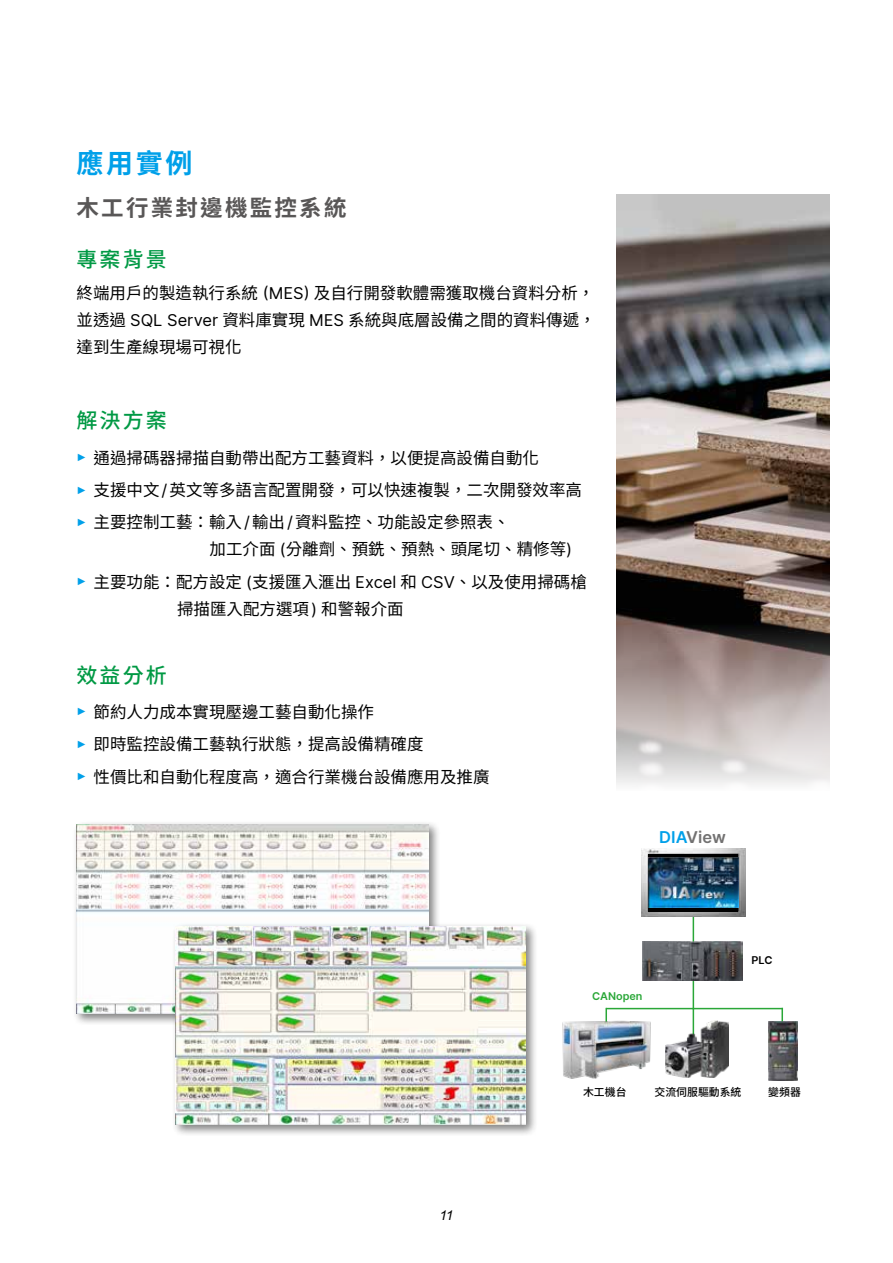
<style>
.page{position:relative;width:893px;height:1263px;background:#fff}
.page>*{position:absolute;margin:0;border:0;box-sizing:border-box;transform-origin:0 0}
.t1{font:700 27px "Noto Sans TC";color:#00a0e9}
.t2{font:700 22.5px "Noto Sans TC";letter-spacing:.1em;color:#595757}
.t3{font:500 21px "Noto Sans TC";letter-spacing:.1em;color:#094}
.t4{font:16.5px/32.2px "Noto Sans TC";color:#000}
.t5{font:600 16.5px "Delta Sans";color:#727171}
.t6{font:italic 13.5px "Arial";color:#000}
.t7{font:500 10.8px "Noto Sans TC";color:#000}
.t8{font:600 10.8px "Delta Sans";color:#2aa738}
.t9{font:600 10.8px "Delta Sans";color:#000}
.s1{font-family:"Delta Sans"}
.s2{color:#00a0e9}
</style>
<div class="page">
<div style="left:73px;top:820px;width:368px;height:206px;background:#000;opacity:.5"></div>
<img style="left:77px;top:824px;width:352px;height:189px">
<div style="left:172px;top:922px;width:366px;height:215px;background:#000;opacity:.5"></div>
<img style="left:176px;top:926px;width:349px;height:198px">
<hr style="left:606px;top:1008px;width:177px;height:1px;background:#2aa738">
<hr style="left:605px;top:1008px;width:2px;height:40px;background:#2aa738">
<hr style="left:781px;top:1008px;width:2px;height:40px;background:#2aa738">
<hr style="left:693px;top:1008px;width:1px;height:40px;background:#2aa738">
<hr style="left:693px;top:914px;width:1px;height:95px;background:#2aa738">
<img style="left:665px;top:1020px;width:64px;height:57px">
<img style="left:768px;top:1021px;width:30px;height:59px">
<img style="left:643px;top:942px;width:100px;height:39px">
<img style="left:641px;top:849px;width:104px;height:67px">
<div style="left:648px;top:854px;width:90px;height:57px;background:#000"></div>
<img style="left:649px;top:857px;width:89px;height:51px">
<img style="left:562px;top:1020px;width:89px;height:59px">
<img style="left:617px;top:195px;width:212px;height:590px">
<h1 class="t1" style="left:77px;top:147px;width:118px">應用實例</h1>
<h2 class="t2" style="left:77px;top:195px;width:272px">木工行業封邊機監控系統</h2>
<p class="t3" style="left:77px;top:248px;width:92px">專案背景</p>
<p class="t4" style="left:77px;top:280px;width:521px;line-height:27px;text-align:justify">終端用戶的製造執行系統 <span class="s1">(MES)</span> 及自行開發軟體需獲取機台資料分析，並透過 <span class="s1">SQL Server</span> 資料庫實現 <span class="s1">MES</span> 系統與底層設備之間的資料傳遞，達到生產線現場可視化</p>
<p class="t3" style="left:77px;top:409px;width:92px">解決方案</p>
<p class="t4" style="left:77px;top:442px;width:507px"><sup>►</sup> 通過掃碼器掃描自動帶出配方工藝資料，以便提高設備自動化<br><sup>►</sup> 支援中文 <span class="s1">/</span> 英文等多語言配置開發，可以快速複製，二次開發效率高<sup>►</sup> 主要控制工藝：輸入 <span class="s1">/</span> 輸出 <span class="s1">/</span> 資料監控、功能設定參照表、</p>
<p class="t4" style="left:77px;top:534px;width:512px;text-indent:133px">加工介面 <span class="s1">(</span>分離劑、預銑、預熱、頭尾切、精修等<span class="s1">)<br></span><sup>►</sup> 主要功能：配方設定 <span class="s1">(</span>支援匯入滙出 <span class="s1">Excel</span> 和 <span class="s1">CSV</span>、以及使用掃碼槍</p>
<p class="t4" style="left:177px;top:593px;width:228px">掃描匯入配方選項<span class="s1">)</span> 和警報介面</p>
<p class="t3" style="left:77px;top:663px;width:92px">效益分析</p>
<p class="t4" style="left:77px;top:696px;width:415px"><sup>►</sup> 節約人力成本實現壓邊工藝自動化操作<br><sup>►</sup> 即時監控設備工藝執行狀態，提高設備精確度<br><sup>►</sup> 性價比和自動化程度高，適合行業機台設備應用及推廣</p>
<p class="t6" style="left:439px;top:1206px;width:16px">11</p>
<p class="t5" style="left:659px;top:824px;width:68px"><span class="s2">DIA</span>View</p>
<p class="t8" style="left:592px;top:988px;width:52px">CANopen</p>
<p class="t9" style="left:752px;top:952px;width:22px">PLC</p>
<p class="t7" style="left:583px;top:1086px;width:45px">木工機台</p>
<p class="t7" style="left:654px;top:1086px;width:88px">交流伺服驅動系統</p>
<p class="t7" style="left:768px;top:1086px;width:34px">變頻器</p>
</div>
